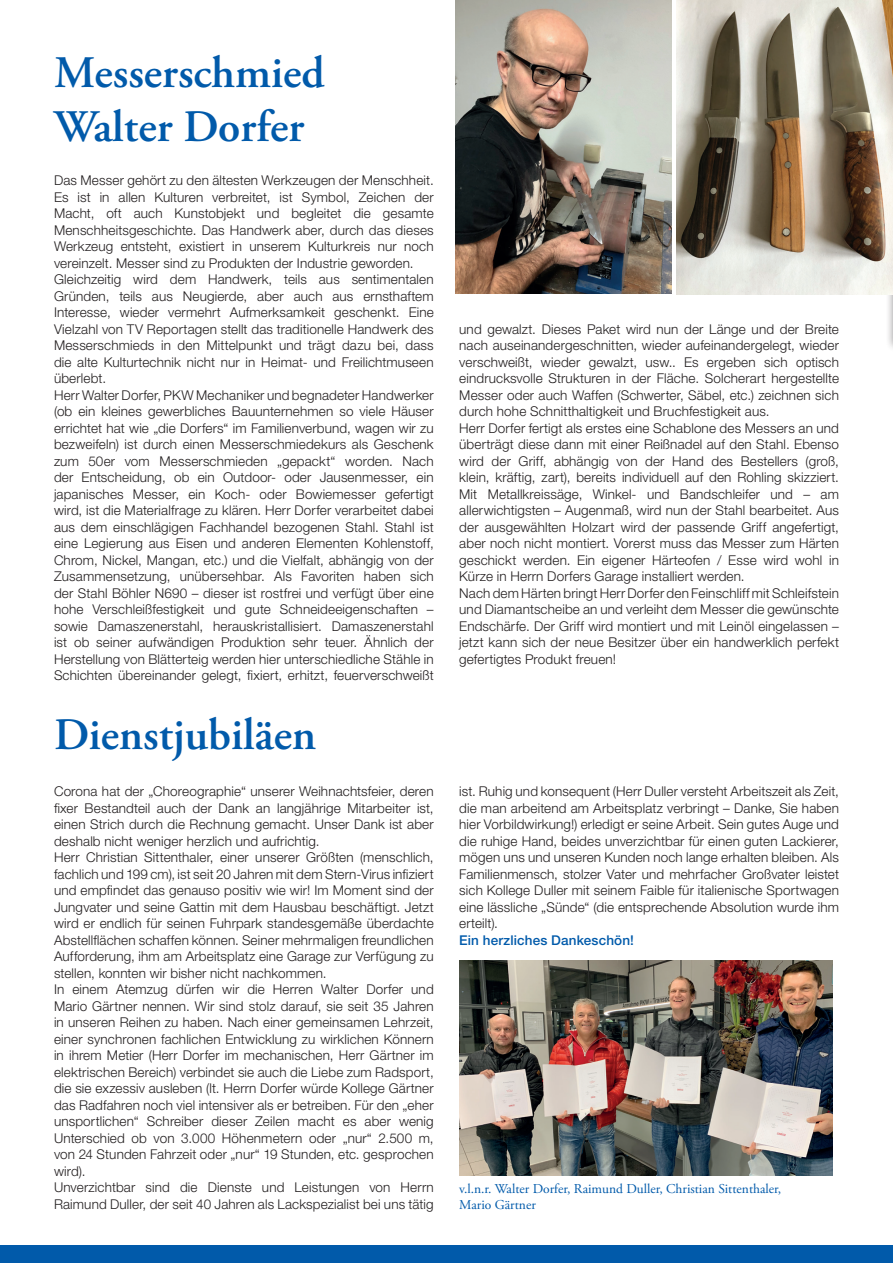
<style>
.page{position:relative;width:893px;height:1263px;background:#fff}
.page>*{position:absolute;margin:0;border:0;box-sizing:border-box;transform-origin:0 0}
.t1{font:600 45px/54px "Adobe Garamond Pro";color:#015aaa}
.t2{font:300 13.5px/16.5px "Helvetica Neue LT Std";letter-spacing:.01em;color:#231f20}
.t3{font:13.5px/16.2px "Adobe Garamond Pro";color:#015aaa}
.t4{font:500 13.5px "Helvetica Neue LT Std";letter-spacing:.01em;color:#015aaa}
</style>
<div class="page">
<div style="left:885px;top:0;width:8px;height:352px;background:#231f20;opacity:.5"></div>
<hr style="left:892px;top:0;width:1px;height:340px;background:#dcdddf">
<div style="left:0;top:1246px;width:893px;height:17px;background:#015aaa"></div>
<img style="left:455px;top:0;width:217px;height:293px">
<img style="left:676px;top:0;width:217px;height:294px">
<img style="left:459px;top:960px;width:373px;height:215px">
<h1 class="t1" style="left:54px;top:46px;width:272px">Messerschmied<br>Walter Dorfer</h1>
<p class="t2" style="left:54px;top:172px;width:381px">Das Messer gehört zu den ältesten Werkzeugen der Menschheit.<br>Es ist in allen Kulturen verbreitet, ist Symbol, Zeichen der Macht, oft auch Kunstobjekt und begleitet die gesamte Menschheitsgeschichte. Das Handwerk aber, durch das dieses Werkzeug entsteht, existiert in unserem Kulturkreis nur noch vereinzelt. Messer sind zu Produkten der Industrie geworden.<br>Gleichzeitig wird dem Handwerk, teils aus sentimentalen Gründen, teils aus Neugierde, aber auch aus ernsthaftem Interesse, wieder vermehrt Aufmerksamkeit geschenkt. Eine Vielzahl von TV Reportagen stellt das traditionelle Handwerk des Messerschmieds in den Mittelpunkt und trägt dazu bei, dass die alte Kulturtechnik nicht nur in Heimat- und Freilichtmuseen überlebt.<br>Herr Walter Dorfer, PKW Mechaniker und begnadeter Handwerker (ob ein kleines gewerbliches Bauunternehmen so viele Häuser errichtet hat wie „die Dorfers“ im Familienverbund, wagen wir zu bezweifeln) ist durch einen Messerschmiedekurs als Geschenk zum 50er vom Messerschmieden „gepackt“ worden. Nach der Entscheidung, ob ein Outdoor- oder Jausenmesser, ein japanisches Messer, ein Koch- oder Bowiemesser gefertigt wird, ist die Materialfrage zu klären. Herr Dorfer verarbeitet dabei aus dem einschlägigen Fachhandel bezogenen Stahl. Stahl ist eine Legierung aus Eisen und anderen Elementen Kohlenstoff, Chrom, Nickel, Mangan, etc.) und die Vielfalt, abhängig von der Zusammensetzung, unübersehbar. Als Favoriten haben sich der Stahl Böhler N690 – dieser ist rostfrei und verfügt über eine hohe Verschleißfestigkeit und gute Schneideeigenschaften – sowie Damaszenerstahl, herauskristallisiert. Damaszenerstahl ist ob seiner aufwändigen Produktion sehr teuer. Ähnlich der Herstellung von Blätterteig werden hier unterschiedliche Stähle in Schichten übereinander gelegt, fixiert, erhitzt, feuerverschweißt</p>
<p class="t2" style="left:459px;top:320px;width:381px">und gewalzt. Dieses Paket wird nun der Länge und der Breite nach auseinandergeschnitten, wieder aufeinandergelegt, wieder verschweißt, wieder gewalzt, usw.. Es ergeben sich optisch eindrucksvolle Strukturen in der Fläche. Solcherart hergestellte Messer oder auch Waffen (Schwerter, Säbel, etc.) zeichnen sich durch hohe Schnitthaltigkeit und Bruchfestigkeit aus.<br>Herr Dorfer fertigt als erstes eine Schablone des Messers an und überträgt diese dann mit einer Reißnadel auf den Stahl. Ebenso wird der Griff, abhängig von der Hand des Bestellers (groß, klein, kräftig, zart), bereits individuell auf den Rohling skizziert.<br>Mit Metallkreissäge, Winkel- und Bandschleifer und – am allerwichtigsten – Augenmaß, wird nun der Stahl bearbeitet. Aus der ausgewählten Holzart wird der passende Griff angefertigt, aber noch nicht montiert. Vorerst muss das Messer zum Härten geschickt werden. Ein eigener Härteofen / Esse wird wohl in Kürze in Herrn Dorfers Garage installiert werden.<br>Nach dem Härten bringt Herr Dorfer den Feinschliff mit Schleifstein und Diamantscheibe an und verleiht dem Messer die gewünschte Endschärfe. Der Griff wird montiert und mit Leinöl eingelassen – jetzt kann sich der neue Besitzer über ein handwerklich perfekt gefertigtes Produkt freuen!</p>
<h1 class="t1" style="left:54px;top:708px;width:264px">Dienstjubiläen</h1>
<p class="t2" style="left:54px;top:783px;width:381px">Corona hat der „Choreographie“ unserer Weihnachtsfeier, deren fixer Bestandteil auch der Dank an langjährige Mitarbeiter ist, einen Strich durch die Rechnung gemacht. Unser Dank ist aber deshalb nicht weniger herzlich und aufrichtig.<br>Herr Christian Sittenthaler, einer unserer Größten (menschlich, fachlich und 199 cm), ist seit 20 Jahren mit dem Stern-Virus infiziert und empfindet das genauso positiv wie wir! Im Moment sind der Jungvater und seine Gattin mit dem Hausbau beschäftigt. Jetzt wird er endlich für seinen Fuhrpark standesgemäße überdachte Abstellflächen schaffen können. Seiner mehrmaligen freundlichen Aufforderung, ihm am Arbeitsplatz eine Garage zur Verfügung zu stellen, konnten wir bisher nicht nachkommen.<br>In einem Atemzug dürfen wir die Herren Walter Dorfer und Mario Gärtner nennen. Wir sind stolz darauf, sie seit 35 Jahren in unseren Reihen zu haben. Nach einer gemeinsamen Lehrzeit, einer synchronen fachlichen Entwicklung zu wirklichen Könnern in ihrem Metier (Herr Dorfer im mechanischen, Herr Gärtner im elektrischen Bereich) verbindet sie auch die Liebe zum Radsport, die sie exzessiv ausleben (lt. Herrn Dorfer würde Kollege Gärtner das Radfahren noch viel intensiver als er betreiben. Für den „eher unsportlichen“ Schreiber dieser Zeilen macht es aber wenig Unterschied ob von 3.000 Höhenmetern oder „nur“ 2.500 m, von 24 Stunden Fahrzeit oder „nur“ 19 Stunden, etc. gesprochen wird).<br>Unverzichtbar sind die Dienste und Leistungen von Herrn Raimund Duller, der seit 40 Jahren als Lackspezialist bei uns tätig</p>
<p class="t2" style="left:459px;top:783px;width:381px;text-align:justify">ist. Ruhig und konsequent (Herr Duller versteht Arbeitszeit als Zeit, die man arbeitend am Arbeitsplatz verbringt – Danke, Sie haben hier Vorbildwirkung!) erledigt er seine Arbeit. Sein gutes Auge und die ruhige Hand, beides unverzichtbar für einen guten Lackierer, mögen uns und unseren Kunden noch lange erhalten bleiben. Als Familienmensch, stolzer Vater und mehrfacher Großvater leistet sich Kollege Duller mit seinem Faible für italienische Sportwagen eine lässliche „Sünde“ (die entsprechende Absolution wurde ihm erteilt).</p>
<p class="t4" style="left:459px;top:932px;width:176px">Ein herzliches Dankeschön!</p>
<p class="t3" style="left:459px;top:1181px;width:324px">v.l.n.r. Walter Dorfer, Raimund Duller, Christian Sittenthaler,<br>Mario Gärtner</p>
</div>
